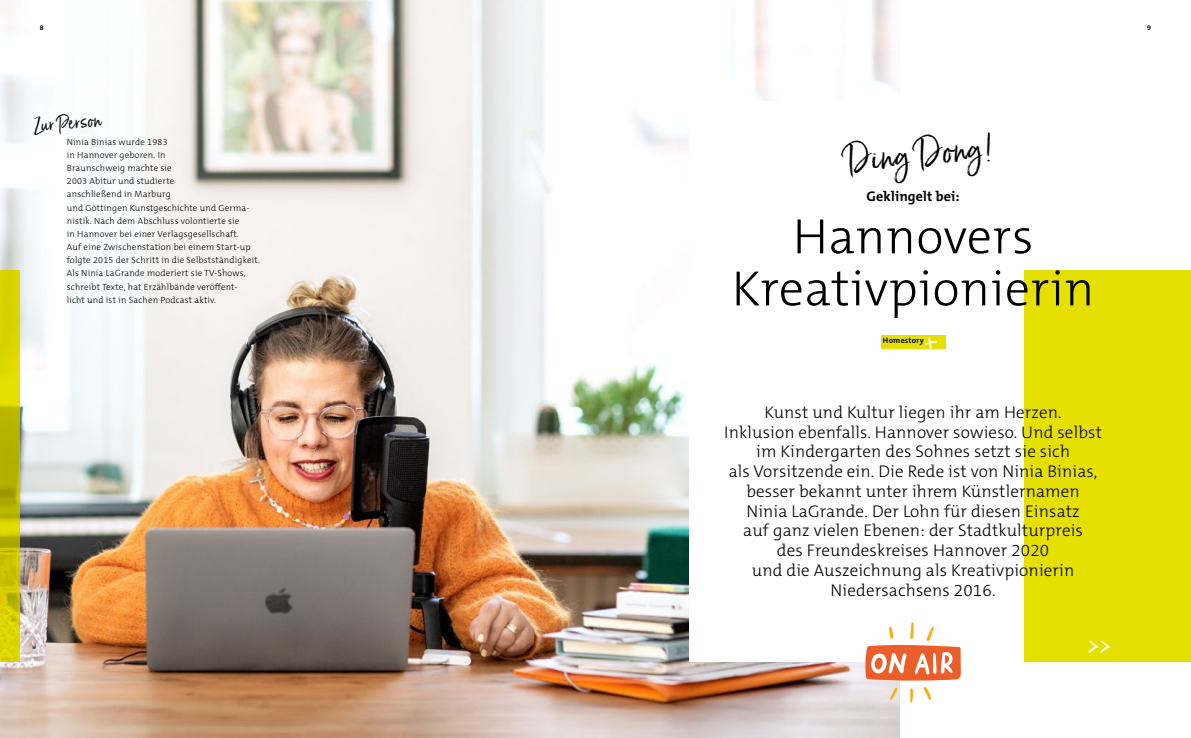
<style>
.page{position:relative;width:1191px;height:738px;background:#fff}
.page>*{position:absolute;margin:0;border:0;box-sizing:border-box;transform-origin:0 0}
.t1{font:300 50px/52px "The Mix C5";letter-spacing:.01em;color:#000;text-align:center}
.t2{font:32.4px "Born Ready Upright";color:#000}
.t3{font:30px "Born Ready Upright";color:#fff}
.t4{font:18px "Born Ready Upright";color:#000}
.t5{font:300 17px/19.7px "The Mix C5";letter-spacing:.01em;color:#000;text-align:center}
.t6{font:700 14px "The Mix C5";letter-spacing:.01em;color:#000}
.t7{font:300 9px/13.1px "The Mix C5";letter-spacing:.02em;color:#000}
.t8{font:700 8px "The Mix C5";letter-spacing:.025em;color:#000}
.t9{font:700 7px "The Mix C5";color:#000}
</style>
<div class="page">
<img style="left:0;top:0;width:900px;height:737px">
<div style="left:690px;top:101px;width:478px;height:560px;background:#fff"></div>
<div style="left:880px;top:335px;width:65px;height:13px;background:#e6e000"></div>
<svg style="left:924px;top:337px;width:13px;height:11px"></svg>
<div style="left:1024px;top:270px;width:167px;height:391px;background:#e6e000"></div>
<svg style="left:0;top:270px;width:20px;height:391px;background:#ccc600"></svg>
<svg style="left:865px;top:622px;width:96px;height:58px"></svg>
<svg style="left:890px;top:687px;width:7px;height:12px"></svg>
<svg style="left:910px;top:688px;width:3px;height:14px"></svg>
<svg style="left:923px;top:687px;width:8px;height:12px"></svg>
<p class="t9" style="left:40px;top:23px;width:5px">8</p>
<p class="t9" style="left:1147px;top:23px;width:5px">9</p>
<h3 class="t4" style="left:32px;top:115px;width:70px;rotate:-6deg">Zur Person</h3>
<p class="t7" style="left:67px;top:135px;width:194px">Ninia Binias wurde 1983<br>in Hannover geboren. In<br>Braunschweig machte sie<br>2003 Abitur und studierte<br>anschließend in Marburg<br>und Göttingen Kunstgeschichte und Germa&shy;nistik. Nach dem Abschluss volontierte sie<br>in Hannover bei einer Verlagsgesellschaft.<br>Auf eine Zwischenstation bei einem Start-up folgte 2015 der Schritt in die Selbstständigkeit.<br>Als Ninia LaGrande moderiert sie TV-Shows, schreibt Texte, hat Erzählbände veröffent-<br>licht und ist in Sachen Podcast aktiv.</p>
<h2 class="t2" style="left:844px;top:140px;width:151px;rotate:-5deg">Ding Dong!</h2>
<h3 class="t6" style="left:866px;top:187px;width:94px">Geklingelt bei:</h3>
<h1 class="t1" style="left:732px;top:210px;width:364px">Hannovers<br>Kreativpionierin</h1>
<p class="t8" style="left:883px;top:335px;width:42px">Homestory</p>
<p class="t5" style="left:724px;top:402px;width:379px">Kunst und Kultur liegen ihr am Herzen.<br>Inklusion ebenfalls. Hannover sowieso. Und selbst im Kindergarten des Sohnes setzt sie sich<br>als Vorsitzende ein. Die Rede ist von Ninia Binias, besser bekannt unter ihrem Künstlernamen Ninia LaGrande. Der Lohn für diesen Einsatz<br>auf ganz vielen Ebenen: der Stadtkulturpreis<br>des Freundeskreises Hannover 2020<br>und die Auszeichnung als Kreativpionierin Niedersachsens 2016.</p>
<h3 class="t3" style="left:1087px;top:625px;width:28px">&gt;&gt;</h3>
</div>
